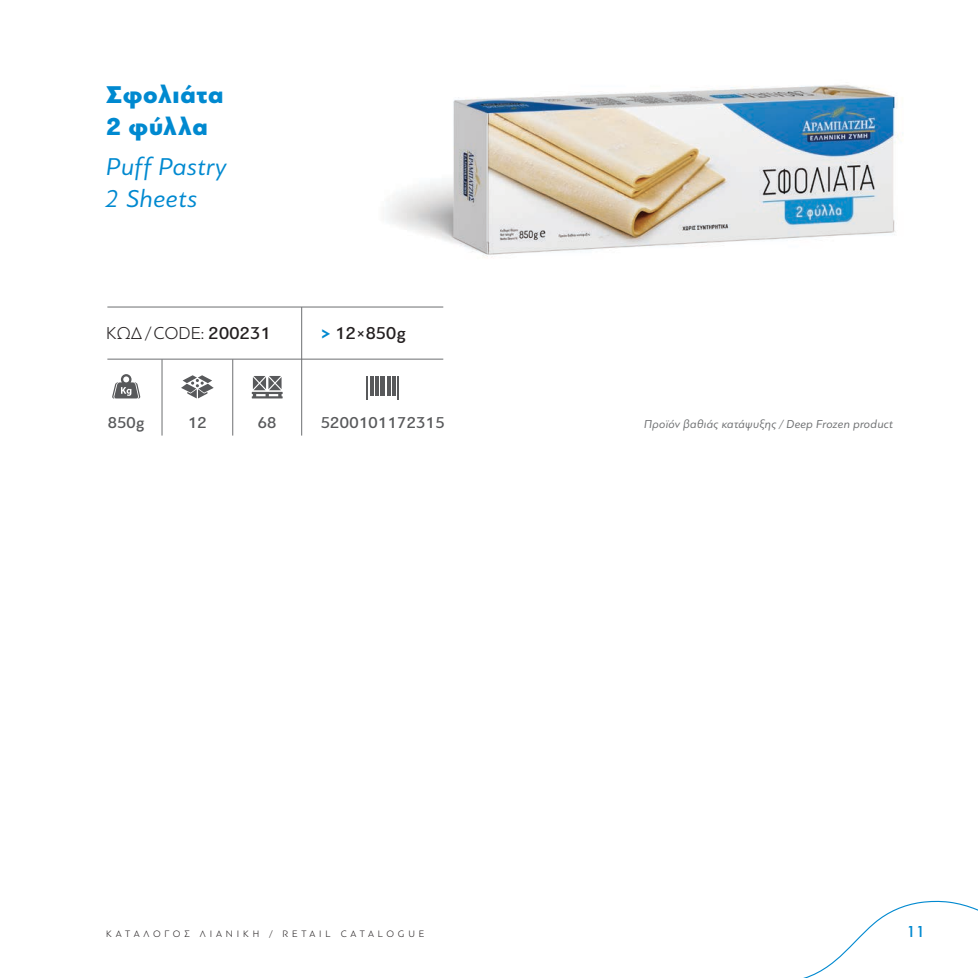
<style>
.page{position:relative;width:978px;height:978px;background:#fff}
.page>*{position:absolute;margin:0;border:0;box-sizing:border-box;transform-origin:0 0}
.t1{font:italic 25.5px/31.5px "PF Bague Sans Pro";letter-spacing:.02em;color:#0089d0}
.t2{font:900 25.5px/31.5px "PF Bague Sans Pro";letter-spacing:.03em;color:#0089d0}
.t3{font:300 18px "PF Bague Sans Pro";color:#231f20}
.t4{font:500 18px "PF Bague Sans Pro";color:#231f20}
.t5{font:500 16.5px "PF Bague Sans Pro";letter-spacing:.02em;color:#58595b}
.t6{font:16.5px "Futura Gr Medium";color:#0089d0}
.t7{font:italic 12px "PF Bague Sans Pro";letter-spacing:.02em;color:#6d6f71}
.t8{font:300 9.75px "PF Bague Sans Pro";letter-spacing:.4em;color:#231f20}
.s1{font-weight:500}
.s2{font-weight:900;color:#0089d0}
</style>
<div class="page">
<svg style="left:806px;top:900px;width:171px;height:77px"></svg>
<img style="left:387px;top:85px;width:516px;height:173px">
<svg style="left:181px;top:375px;width:33px;height:23px"></svg>
<svg style="left:252px;top:376px;width:31px;height:22px"></svg>
<hr style="left:366px;top:376px;width:2px;height:24px;background:#58595b">
<hr style="left:370px;top:376px;width:3px;height:20px;background:#58595b">
<hr style="left:375px;top:376px;width:3px;height:20px;background:#58595b">
<hr style="left:381px;top:376px;width:4px;height:20px;background:#58595b">
<hr style="left:387px;top:376px;width:3px;height:20px;background:#58595b">
<hr style="left:392px;top:376px;width:3px;height:20px;background:#58595b">
<svg style="left:398px;top:376px;width:1px;height:24px"></svg>
<hr style="left:107px;top:359px;width:336px;height:1px;background:#6d6f71">
<hr style="left:107px;top:307px;width:336px;height:1px;background:#6d6f71">
<hr style="left:162px;top:359px;width:1px;height:77px;background:#6d6f71">
<hr style="left:232px;top:359px;width:1px;height:77px;background:#6d6f71">
<hr style="left:301px;top:307px;width:1px;height:129px;background:#6d6f71">
<svg style="left:112px;top:374px;width:28px;height:24px"></svg>
<h1 class="t2" style="left:106px;top:80px;width:119px">Σφολιάτα<br>2 φύλλα</h1>
<h1 class="t1" style="left:106px;top:151px;width:122px">Puff Pastry<br>2 Sheets</h1>
<h2 class="t3" style="left:106px;top:323px;width:166px">ΚΩΔ / CODE: <span class="s1">200231</span></h2>
<h2 class="t4" style="left:321px;top:323px;width:87px"><span class="s2">&gt;</span> 12×850g</h2>
<h3 class="t5" style="left:108px;top:413px;width:38px">850g</h3>
<h3 class="t5" style="left:188px;top:413px;width:20px">12</h3>
<h3 class="t5" style="left:258px;top:413px;width:20px">68</h3>
<h3 class="t5" style="left:321px;top:413px;width:126px">5200101172315</h3>
<p class="t8" style="left:106px;top:928px;width:319px">ΚΑΤΑΛΟΓΟΣ ΛΙΑΝΙΚΗ / RETAIL CATALOGUE</p>
<p class="t7" style="left:644px;top:417px;width:250px">Προϊόν βαθιάς κατάψυξης / Deep Frozen product</p>
<h3 class="t6" style="left:907px;top:922px;width:20px">11</h3>
</div>
